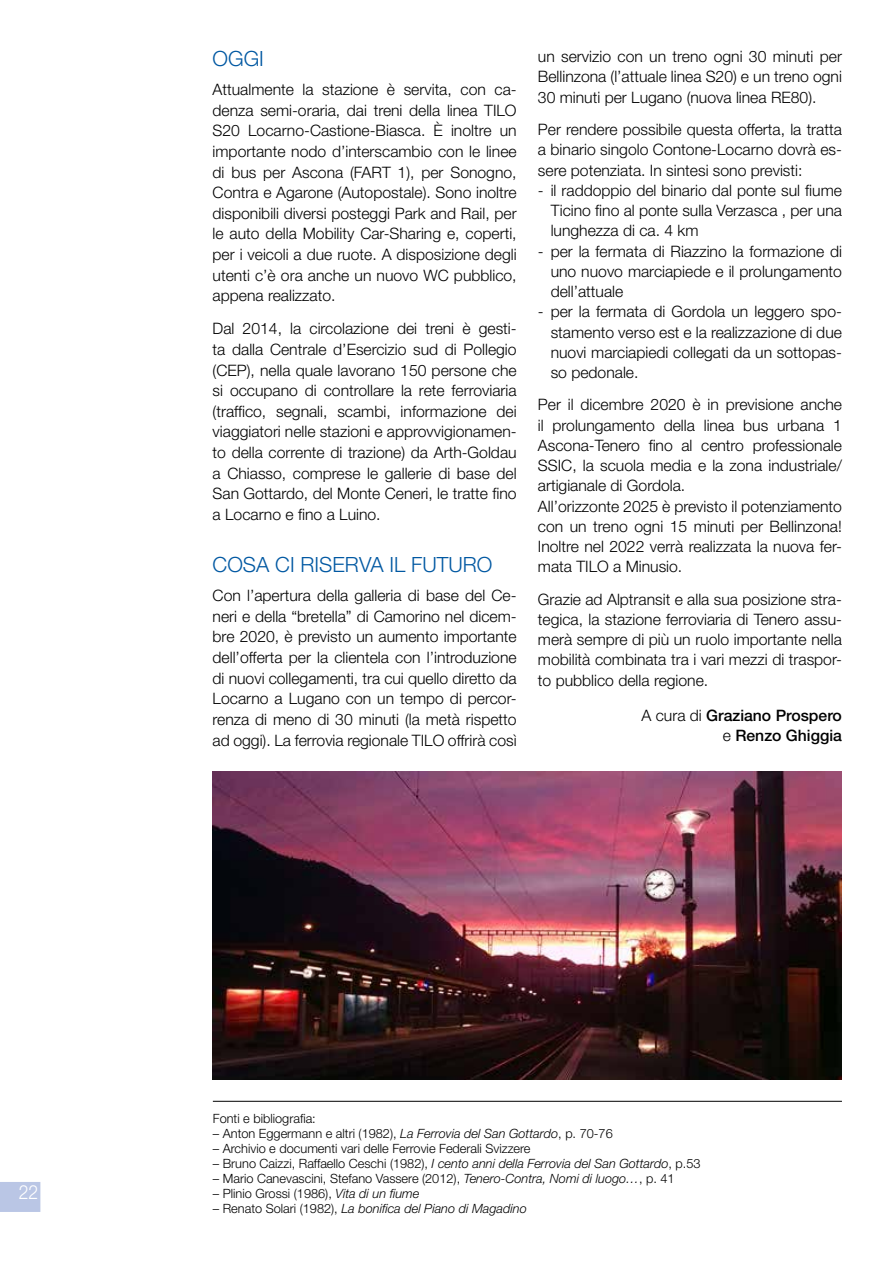
<style>
.page{position:relative;width:893px;height:1263px;background:#fff}
.page>*{position:absolute;margin:0;border:0;box-sizing:border-box;transform-origin:0 0}
.t1{font:300 21px "Helvetica Neue LT Std";color:#0058a2}
.t2{font:300 19.5px "Helvetica Neue LT Std";color:#fff;scale:.9 1}
.t3{font:300 15.75px/20.5px "Helvetica Neue LT Std";color:#000;text-align:justify}
.t4{font:500 15.75px/20.2px "Helvetica Neue LT Std";color:#000;text-align:right}
.t5{font:300 12.75px "Helvetica Neue LT Std";color:#000}
.t6{font:italic 300 12.75px "Helvetica Neue LT Std";color:#000}
.s1{font-weight:300}
.s2{font-style:italic}
.s3{font-style:normal}
</style>
<div class="page">
<div style="left:0;top:1182px;width:40px;height:30px;background:#bac6e5"></div>
<img style="left:213px;top:772px;width:628px;height:308px">
<hr style="left:213px;top:1101px;width:629px;height:1px;background:#000">
<p class="t2" style="left:19px;top:1180px;width:23px">22</p>
<h1 class="t1" style="left:213px;top:46px;width:53px">OGGI</h1>
<p class="t3" style="left:213px;top:79px;width:306px">Attualmente la stazione è servita, con ca&shy;denza semi-oraria, dai treni della linea TILO S20 Locarno-Castione-Biasca. È inoltre un importante nodo d’interscambio con le linee di bus per Ascona (FART 1), per Sonogno, Contra e Agarone (Autopostale). Sono inoltre disponibili diversi posteggi Park and Rail, per le auto della Mobility Car-Sharing e, coperti, per i veicoli a due ruote. A disposizione degli utenti c’è ora anche un nuovo WC pubblico, appena realizzato.</p>
<p class="t3" style="left:213px;top:318px;width:306px">Dal 2014, la circolazione dei treni è gesti&shy;ta dalla Centrale d’Esercizio sud di Pollegio (CEP), nella quale lavorano 150 persone che si occupano di controllare la rete ferroviaria (traffico, segnali, scambi, informazione dei viaggiatori nelle stazioni e approvvigionamen&shy;to della corrente di trazione) da Arth-Goldau a Chiasso, comprese le gallerie di base del San Gottardo, del Monte Ceneri, le tratte fino a Locarno e fino a Luino.</p>
<h1 class="t1" style="left:213px;top:552px;width:281px">COSA CI RISERVA IL FUTURO</h1>
<p class="t3" style="left:213px;top:585px;width:306px">Con l’apertura della galleria di base del Ce&shy;neri e della “bretella” di Camorino nel dicem&shy;bre 2020, è previsto un aumento importante dell’offerta per la clientela con l’introduzione di nuovi collegamenti, tra cui quello diretto da Locarno a Lugano con un tempo di percor&shy;renza di meno di 30 minuti (la metà rispetto ad oggi). La ferrovia regionale TILO offrirà così</p>
<p class="t3" style="left:538px;top:46px;width:306px">un servizio con un treno ogni 30 minuti per Bellinzona (l’attuale linea S20) e un treno ogni 30 minuti per Lugano (nuova linea RE80).</p>
<p class="t3" style="left:538px;top:119px;width:306px">Per rendere possibile questa offerta, la tratta a binario singolo Contone-Locarno dovrà es&shy;sere potenziata. In sintesi sono previsti:</p>
<p class="t3" style="left:551px;top:180px;width:293px;text-indent:-13px">- il raddoppio del binario dal ponte sul fiume Ticino fino al ponte sulla Verzasca , per una lunghezza di ca. 4 km</p>
<p class="t3" style="left:551px;top:240px;width:293px;text-indent:-13px">- per la fermata di Riazzino la formazione di uno nuovo marciapiede e il prolungamento dell’attuale</p>
<p class="t3" style="left:551px;top:301px;width:293px;text-indent:-13px">- per la fermata di Gordola un leggero spo&shy;stamento verso est e la realizzazione di due nuovi marciapiedi collegati da un sottopas&shy;so pedonale.</p>
<p class="t3" style="left:538px;top:394px;width:306px;text-align:left">Per il dicembre 2020 è in previsione anche il prolungamento della linea bus urbana 1<br>Ascona-Tenero fino al centro professionale SSIC, la scuola media e la zona industriale/ artigianale di Gordola.<br>All’orizzonte 2025 è previsto il potenziamento con un treno ogni 15 minuti per Bellinzona!<br>Inoltre nel 2022 verrà realizzata la nuova fer&shy;mata TILO a Minusio.</p>
<p class="t3" style="left:538px;top:589px;width:306px">Grazie ad Alptransit e alla sua posizione stra&shy;tegica, la stazione ferroviaria di Tenero assu&shy;merà sempre di più un ruolo importante nella mobilità combinata tra i vari mezzi di traspor&shy;to pubblico della regione.</p>
<p class="t4" style="left:641px;top:705px;width:202px"><span class="s1">A cura di</span> Graziano Prospero <span class="s1">e</span> Renzo Ghiggia</p>
<p class="t5" style="left:213px;top:1110px;width:104px">Fonti e bibliografia:</p>
<p class="t5" style="left:213px;top:1125px;width:401px">– Anton Eggermann e altri (1982), <span class="s2">La Ferrovia del San Gottardo</span>, p. 70-76</p>
<p class="t5" style="left:213px;top:1140px;width:319px">– Archivio e documenti vari delle Ferrovie Federali Svizzere</p>
<p class="t5" style="left:213px;top:1155px;width:489px">– Bruno Caizzi, Raffaello Ceschi (1982), <span class="s2">I cento anni della Ferrovia del San Gottardo</span>, p.53</p>
<p class="t5" style="left:213px;top:1170px;width:463px">– Mario Canevascini, Stefano Vassere (2012), <span class="s2">Tenero-Contra, Nomi di luogo…</span>, p. 41</p>
<p class="t5" style="left:213px;top:1185px;width:208px">– Plinio Grossi (1986), <span class="s2">Vita di un fiume</span></p>
<p class="t6" style="left:213px;top:1200px;width:315px"><span class="s3">– Renato Solari (1982),</span> La bonifica del Piano di Magadino</p>
</div>
